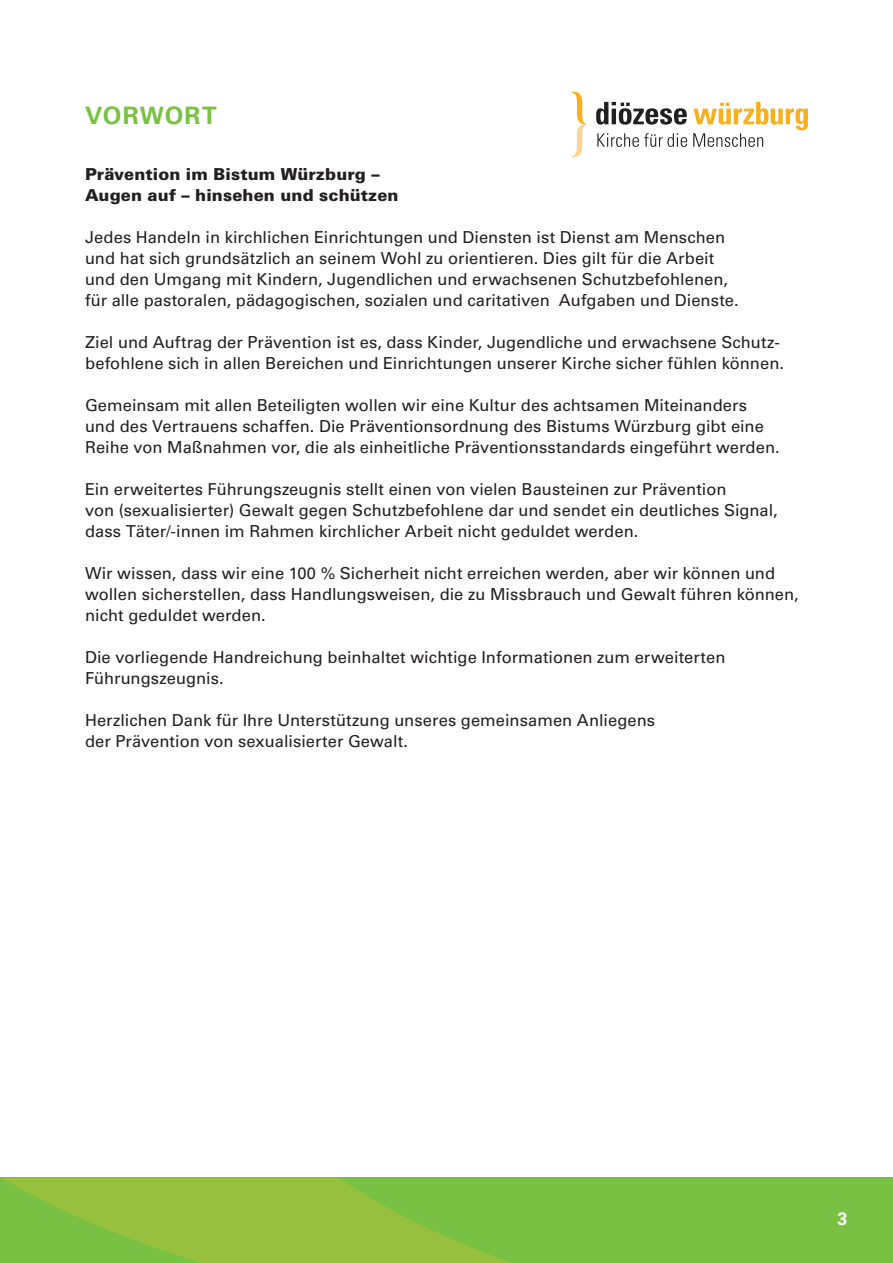
<style>
.page{position:relative;width:893px;height:1263px;background:#fff}
.page>*{position:absolute;margin:0;border:0;box-sizing:border-box;transform-origin:0 0}
.t1{font:700 24px "Univers LT Std";letter-spacing:.05em;color:#79c142}
.t2{font:700 18px "Univers LT Std";color:#fff}
.t3{font:16.5px/21px "Univers LT Std";letter-spacing:.005em;color:#231f20}
.t4{font:900 16.5px/21px "Univers LT Std";letter-spacing:.005em;color:#231f20}
</style>
<div class="page">
<div style="left:0;top:1178px;width:893px;height:85px;background:#79c142"></div>
<svg style="left:2px;top:1178px;width:509px;height:85px"></svg>
<svg style="left:571px;top:91px;width:16px;height:66px"></svg>
<svg style="left:596px;top:102px;width:212px;height:45px"></svg>
<h1 class="t1" style="left:85px;top:101px;width:133px">VORWORT</h1>
<p class="t4" style="left:85px;top:163px;width:315px">Prävention im Bistum Würzburg –<br>Augen auf – hinsehen und schützen</p>
<p class="t3" style="left:85px;top:227px;width:655px">Jedes Handeln in kirchlichen Einrichtungen und Diensten ist Dienst am Menschen und hat sich grundsätzlich an seinem Wohl zu orientieren. Dies gilt für die Arbeit und den Umgang mit Kindern, Jugendlichen und erwachsenen Schutzbefohlenen, für alle pastoralen, pädagogischen, sozialen und caritativen Aufgaben und Dienste.</p>
<p class="t3" style="left:85px;top:332px;width:700px">Ziel und Auftrag der Prävention ist es, dass Kinder, Jugendliche und erwachsene Schutz&shy;befohlene sich in allen Bereichen und Einrichtungen unserer Kirche sicher fühlen können.</p>
<p class="t3" style="left:85px;top:395px;width:696px">Gemeinsam mit allen Beteiligten wollen wir eine Kultur des achtsamen Miteinanders und des Vertrauens schaffen. Die Präventionsordnung des Bistums Würzburg gibt eine<br>Reihe von Maßnahmen vor, die als einheitliche Präventionsstandards eingeführt werden.</p>
<p class="t3" style="left:85px;top:479px;width:694px">Ein erweitertes Führungszeugnis stellt einen von vielen Bausteinen zur Prävention<br>von (sexualisierter) Gewalt gegen Schutzbefohlene dar und sendet ein deutliches Signal, dass Täter/-innen im Rahmen kirchlicher Arbeit nicht geduldet werden.</p>
<p class="t3" style="left:85px;top:563px;width:715px">Wir wissen, dass wir eine 100 % Sicherheit nicht erreichen werden, aber wir können und wollen sicherstellen, dass Handlungsweisen, die zu Missbrauch und Gewalt führen können, nicht geduldet werden.</p>
<p class="t3" style="left:85px;top:647px;width:642px">Die vorliegende Handreichung beinhaltet wichtige Informationen zum erweiterten<br>Führungszeugnis.</p>
<p class="t3" style="left:85px;top:710px;width:572px">Herzlichen Dank für Ihre Unterstützung unseres gemeinsamen Anliegens der Prävention von sexualisierter Gewalt.</p>
<p class="t2" style="left:838px;top:1208px;width:12px">3</p>
</div>
